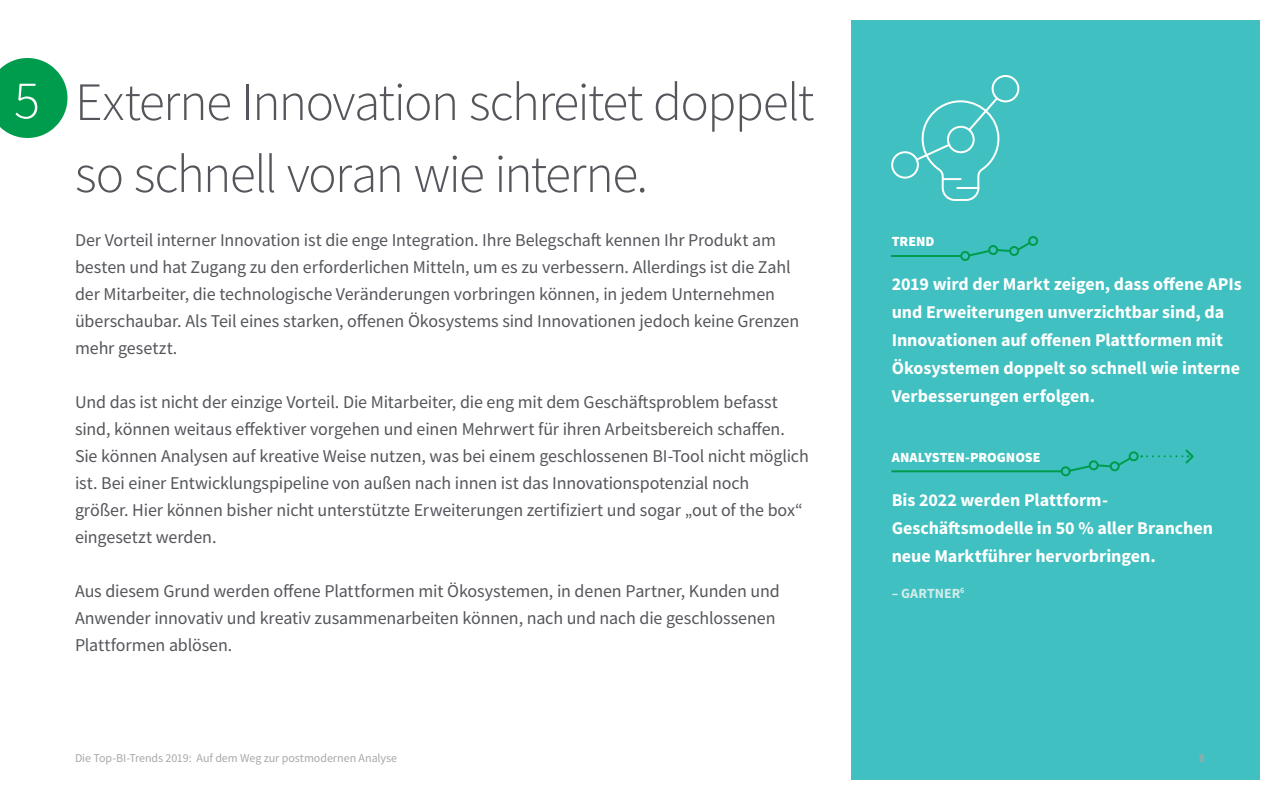
<style>
.page{position:relative;width:1280px;height:800px;background:#fff}
.page>*{position:absolute;margin:0;border:0;box-sizing:border-box;transform-origin:0 0}
.t1{font:300 54px/72px "Source Sans Pro";letter-spacing:-.03em;color:#54565b}
.t2{font:18px/27px "Source Sans Pro";letter-spacing:-.005em;color:#54565b}
.t3{font:700 18px/28px "Source Sans Pro";letter-spacing:-.005em;color:#fff}
.t4{font:900 14px "Source Sans Pro";color:#fff}
.t5{font:700 14px "Source Sans Pro";color:#d2eceb}
.t6{font:12px "Source Sans Pro";letter-spacing:-.005em;color:#aaa7aa}
.t7{font:600 12px "Source Sans Pro";color:#aaa7aa}
.s1{color:#fff}
</style>
<div class="page">
<div style="left:852px;top:20px;width:408px;height:760px;background:#40c0c0"></div>
<svg style="left:0;top:58px;width:68px;height:80px"></svg>
<hr style="left:892px;top:255px;width:69px;height:2px;background:#009c4d">
<svg style="left:967px;top:243px;width:64px;height:14px"></svg>
<div style="left:960px;top:251px;width:10px;height:10px;border:2px solid #009c4d;border-radius:50%"></div>
<div style="left:988px;top:245px;width:10px;height:10px;border:2px solid #009c4d;border-radius:50%"></div>
<div style="left:1009px;top:246px;width:10px;height:10px;border:2px solid #009c4d;border-radius:50%"></div>
<div style="left:1028px;top:236px;width:10px;height:10px;border:2px solid #009c4d;border-radius:50%"></div>
<hr style="left:892px;top:470px;width:170px;height:2px;background:#009c4d">
<svg style="left:1067px;top:456px;width:66px;height:16px"></svg>
<div style="left:1061px;top:466px;width:10px;height:10px;border:2px solid #009c4d;border-radius:50%"></div>
<div style="left:1089px;top:460px;width:10px;height:10px;border:2px solid #009c4d;border-radius:50%"></div>
<div style="left:1110px;top:461px;width:10px;height:10px;border:2px solid #009c4d;border-radius:50%"></div>
<div style="left:1129px;top:451px;width:10px;height:10px;border:2px solid #009c4d;border-radius:50%"></div>
<svg style="left:1141px;top:449px;width:53px;height:15px"></svg>
<svg style="left:891px;top:75px;width:129px;height:126px"></svg>
<h1 class="t1" style="left:75px;top:66px;width:741px;text-indent:-61px"><span class="s1">5</span> Externe Innovation schreitet doppelt so schnell voran wie interne.</h1>
<p class="t2" style="left:75px;top:226px;width:726px">Der Vorteil interner Innovation ist die enge Integration. Ihre Belegschaft kennen Ihr Produkt am besten und hat Zugang zu den erforderlichen Mitteln, um es zu verbessern. Allerdings ist die Zahl der Mitarbeiter, die technologische Veränderungen vorbringen können, in jedem Unternehmen überschaubar. Als Teil eines starken, offenen Ökosystems sind Innovationen jedoch keine Grenzen mehr gesetzt.</p>
<p class="t2" style="left:75px;top:388px;width:735px">Und das ist nicht der einzige Vorteil. Die Mitarbeiter, die eng mit dem Geschäftsproblem befasst sind, können weitaus effektiver vorgehen und einen Mehrwert für ihren Arbeitsbereich schaffen.<br>Sie können Analysen auf kreative Weise nutzen, was bei einem geschlossenen BI-Tool nicht möglich ist. Bei einer Entwicklungspipeline von außen nach innen ist das Innovationspotenzial noch<br>größer. Hier können bisher nicht unterstützte Erweiterungen zertifiziert und sogar „out of the box“ eingesetzt werden.</p>
<p class="t2" style="left:75px;top:577px;width:706px">Aus diesem Grund werden offene Plattformen mit Ökosystemen, in denen Partner, Kunden und<br>Anwender innovativ und kreativ zusammenarbeiten können, nach und nach die geschlossenen<br>Plattformen ablösen.</p>
<p class="t4" style="left:892px;top:232px;width:44px">TREND</p>
<p class="t3" style="left:892px;top:270px;width:352px">2019 wird der Markt zeigen, dass offene APIs und Erweiterungen unverzichtbar sind, da Innovationen auf offenen Plattformen mit Ökosystemen doppelt so schnell wie interne Verbesserungen erfolgen.</p>
<p class="t4" style="left:892px;top:448px;width:151px">ANALYSTEN-PROGNOSE</p>
<p class="t3" style="left:892px;top:486px;width:323px">Bis 2022 werden Plattform-<br>Geschäftsmodelle in 50 % aller Branchen neue Marktführer hervorbringen.</p>
<p class="t5" style="left:892px;top:584px;width:74px">– GARTNER<sup>6</sup></p>
<p class="t6" style="left:75px;top:751px;width:324px">Die Top-BI-Trends 2019: Auf dem Weg zur postmodernen Analyse</p>
<p class="t7" style="left:1199px;top:750px;width:8px">8</p>
</div>
